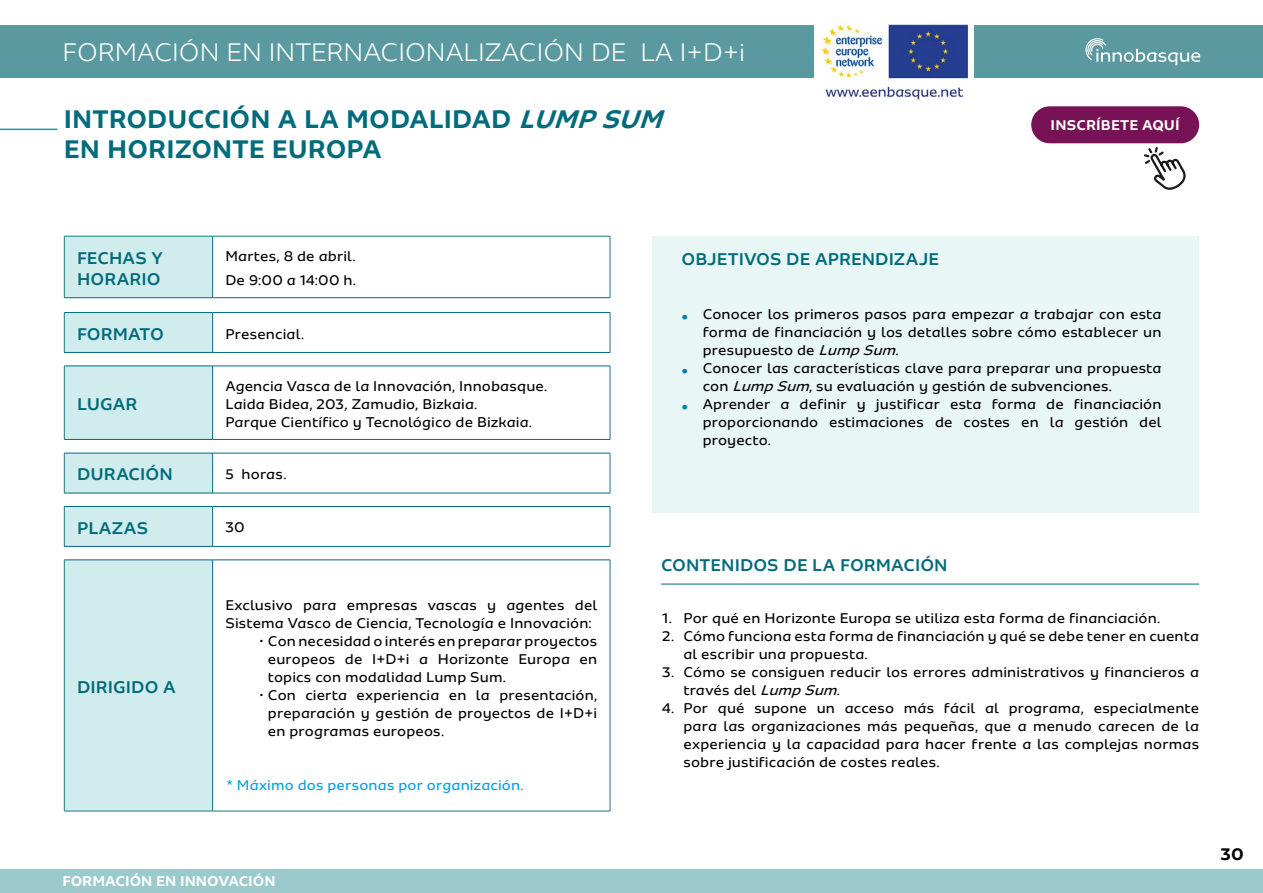
<style>
.page{position:relative;width:1263px;height:893px;background:#fff}
.page>*{position:absolute;margin:0;border:0;box-sizing:border-box;transform-origin:0 0}
.t1{font:700 27px/30px "Sua";color:#006b7b}
.t2{font:300 27px "Sua";color:#fff}
.t3{font:500 18px/21px "Sua";letter-spacing:.005em;color:#006b7b}
.t4{font:700 18px "Sua";color:#000}
.t5{font:15px/18px "Sua";letter-spacing:.01em;color:#000}
.t6{font:700 15px "Sua";letter-spacing:.005em;color:#fff}
.t7{font:15px "Sua";letter-spacing:.01em;color:#00a3dc}
.s1{font-style:italic}
.s2{font-weight:800;font-size:27px;color:#037db4}
</style>
<div class="page">
<div style="left:0;top:26px;width:1263px;height:52px;background:#5b99a0"></div>
<svg style="left:1085px;top:38px;width:115px;height:27px"></svg>
<div style="left:0;top:870px;width:1263px;height:23px;background:#9ccacc"></div>
<div style="left:65px;top:237px;width:147px;height:574px;background:#d0eced"></div>
<svg style="left:64px;top:298px;width:149px;height:262px"></svg>
<svg style="left:213px;top:298px;width:397px;height:262px"></svg>
<hr style="left:212px;top:236px;width:1px;height:61px;background:#006b7b">
<hr style="left:64px;top:297px;width:149px;height:1px;background:#006b7b">
<hr style="left:213px;top:297px;width:397px;height:1px;background:#006b7b">
<hr style="left:64px;top:312px;width:149px;height:1px;background:#006b7b">
<hr style="left:213px;top:312px;width:397px;height:1px;background:#006b7b">
<hr style="left:212px;top:313px;width:1px;height:39px;background:#006b7b">
<hr style="left:64px;top:352px;width:149px;height:1px;background:#006b7b">
<hr style="left:213px;top:352px;width:397px;height:1px;background:#006b7b">
<hr style="left:64px;top:366px;width:149px;height:1px;background:#006b7b">
<hr style="left:213px;top:366px;width:397px;height:1px;background:#006b7b">
<hr style="left:212px;top:366px;width:1px;height:73px;background:#006b7b">
<hr style="left:64px;top:439px;width:149px;height:1px;background:#006b7b">
<hr style="left:213px;top:439px;width:397px;height:1px;background:#006b7b">
<hr style="left:64px;top:453px;width:149px;height:1px;background:#006b7b">
<hr style="left:213px;top:453px;width:397px;height:1px;background:#006b7b">
<hr style="left:212px;top:453px;width:1px;height:40px;background:#006b7b">
<hr style="left:64px;top:493px;width:149px;height:1px;background:#006b7b">
<hr style="left:213px;top:493px;width:397px;height:1px;background:#006b7b">
<hr style="left:64px;top:506px;width:149px;height:1px;background:#006b7b">
<hr style="left:213px;top:506px;width:397px;height:1px;background:#006b7b">
<hr style="left:212px;top:507px;width:1px;height:39px;background:#006b7b">
<hr style="left:64px;top:546px;width:149px;height:1px;background:#006b7b">
<hr style="left:213px;top:546px;width:397px;height:1px;background:#006b7b">
<hr style="left:64px;top:560px;width:149px;height:1px;background:#006b7b">
<hr style="left:213px;top:560px;width:397px;height:1px;background:#006b7b">
<hr style="left:212px;top:560px;width:1px;height:251px;background:#006b7b">
<hr style="left:64px;top:236px;width:149px;height:1px;background:#177887">
<hr style="left:64px;top:236px;width:1px;height:61px;background:#177887">
<hr style="left:213px;top:236px;width:397px;height:1px;background:#177887">
<hr style="left:610px;top:236px;width:1px;height:61px;background:#177887">
<hr style="left:64px;top:313px;width:1px;height:39px;background:#177887">
<hr style="left:610px;top:313px;width:1px;height:39px;background:#177887">
<hr style="left:64px;top:366px;width:1px;height:73px;background:#177887">
<hr style="left:610px;top:366px;width:1px;height:73px;background:#177887">
<hr style="left:64px;top:453px;width:1px;height:40px;background:#177887">
<hr style="left:610px;top:453px;width:1px;height:40px;background:#177887">
<hr style="left:64px;top:507px;width:1px;height:39px;background:#177887">
<hr style="left:610px;top:507px;width:1px;height:39px;background:#177887">
<hr style="left:64px;top:560px;width:1px;height:251px;background:#177887">
<hr style="left:610px;top:560px;width:1px;height:251px;background:#177887">
<hr style="left:64px;top:811px;width:149px;height:1px;background:#177887">
<hr style="left:213px;top:811px;width:397px;height:1px;background:#177887">
<hr style="left:0;top:129px;width:57px;height:1px;background:#15a0a5">
<svg style="left:1144px;top:147px;width:42px;height:43px"></svg>
<div style="left:653px;top:236px;width:546px;height:276px;background:#e8f6f6"></div>
<hr style="left:661px;top:584px;width:538px;height:1px;background:#006b7b">
<div style="left:1031px;top:106px;width:168px;height:37px;background:#771256;border-radius:18px"></div>
<img style="left:815px;top:24px;width:159px;height:78px">
<h1 class="t2" style="left:63px;top:38px;width:684px">FORMACIÓN EN INTERNACIONALIZACIÓN DE LA I+D+i</h1>
<h1 class="t1" style="left:64px;top:104px;width:609px">INTRODUCCIÓN A LA MODALIDAD <span class="s1">LUMPSUM<br></span>EN HORIZONTE EUROPA</h1>
<p class="t6" style="left:1051px;top:116px;width:131px">INSCRÍBETE AQUÍ</p>
<p class="t3" style="left:77px;top:247px;width:88px">FECHAS Y<br>HORARIO</p>
<p class="t5" style="left:225px;top:244px;width:132px;line-height:24px">Martes, 8 de abril.<br>De 9:00 a 14:00 h.</p>
<p class="t3" style="left:77px;top:323px;width:88px">FORMATO</p>
<p class="t5" style="left:225px;top:324px;width:80px">Presencial.</p>
<p class="t3" style="left:77px;top:393px;width:62px">LUGAR</p>
<p class="t5" style="left:225px;top:377px;width:323px">Agencia Vasca de la Innovación, Innobasque.<br>Laida Bidea, 203, Zamudio, Bizkaia.<br>Parque Científico y Tecnológico de Bizkaia.</p>
<p class="t3" style="left:77px;top:464px;width:97px">DURACIÓN</p>
<p class="t5" style="left:225px;top:465px;width:63px">5 horas.</p>
<p class="t3" style="left:77px;top:517px;width:73px">PLAZAS</p>
<p class="t5" style="left:225px;top:518px;width:21px">30</p>
<p class="t3" style="left:77px;top:676px;width:100px">DIRIGIDO A</p>
<p class="t5" style="left:225px;top:596px;width:373px">Exclusivo para empresas vascas y agentes del<br>Sistema Vasco de Ciencia, Tecnología e Innovación:</p>
<p class="t5" style="left:268px;top:632px;width:331px;text-align:justify;text-indent:-9px">• Con necesidad o interés en preparar proyectos europeos de I+D+i a Horizonte Europa en topics con modalidad Lump Sum.</p>
<p class="t5" style="left:268px;top:686px;width:331px;text-align:justify;text-indent:-9px">• Con cierta experiencia en la presentación, preparación y gestión de proyectos de I+D+i en programas europeos.</p>
<p class="t7" style="left:227px;top:777px;width:298px">* Máximo dos personas por organización.</p>
<p class="t6" style="left:63px;top:872px;width:215px">FORMACIÓN EN INNOVACIÓN</p>
<p class="t3" style="left:681px;top:249px;width:259px">OBJETIVOS DE APRENDIZAJE</p>
<p class="t5" style="left:681px;top:305px;width:482px"><span class="s2">.</span> Conocer los primeros pasos para empezar a trabajar con esta</p>
<p class="t5" style="left:703px;top:323px;width:460px">forma de financiación y los detalles sobre cómo establecer un</p>
<p class="t5" style="left:703px;top:341px;width:199px">presupuesto de <span class="s1">LumpSum</span>.</p>
<p class="t5" style="left:681px;top:359px;width:482px"><span class="s2">.</span> Conocer las características clave para preparar una propuesta</p>
<p class="t5" style="left:703px;top:377px;width:411px">con <span class="s1">LumpSum</span>, su evaluación y gestión de subvenciones.</p>
<p class="t5" style="left:681px;top:395px;width:482px"><span class="s2">.</span> Aprender a definir y justificar esta forma de financiación</p>
<p class="t5" style="left:703px;top:413px;width:460px">proporcionando estimaciones de costes en la gestión del</p>
<p class="t5" style="left:703px;top:431px;width:70px">proyecto.</p>
<p class="t3" style="left:661px;top:554px;width:288px">CONTENIDOS DE LA FORMACIÓN</p>
<p class="t5" style="left:662px;top:609px;width:500px">1. Por qué en Horizonte Europa se utiliza esta forma de financiación.</p>
<p class="t5" style="left:683px;top:627px;width:517px;text-indent:-21px">2. Cómo funciona esta forma de financiación y qué se debe tener en cuenta al escribir una propuesta.</p>
<p class="t5" style="left:683px;top:663px;width:517px;text-indent:-21px">3. Cómo se consiguen reducir los errores administrativos y financieros a través del <span class="s1">LumpSum</span>.</p>
<p class="t5" style="left:683px;top:699px;width:517px;text-align:justify;text-indent:-21px">4. Por qué supone un acceso más fácil al programa, especialmente para las organizaciones más pequeñas, que a menudo carecen de la experiencia y la capacidad para hacer frente a las complejas normas sobre justificación de costes reales.</p>
<p class="t4" style="left:1220px;top:843px;width:25px">30</p>
</div>
